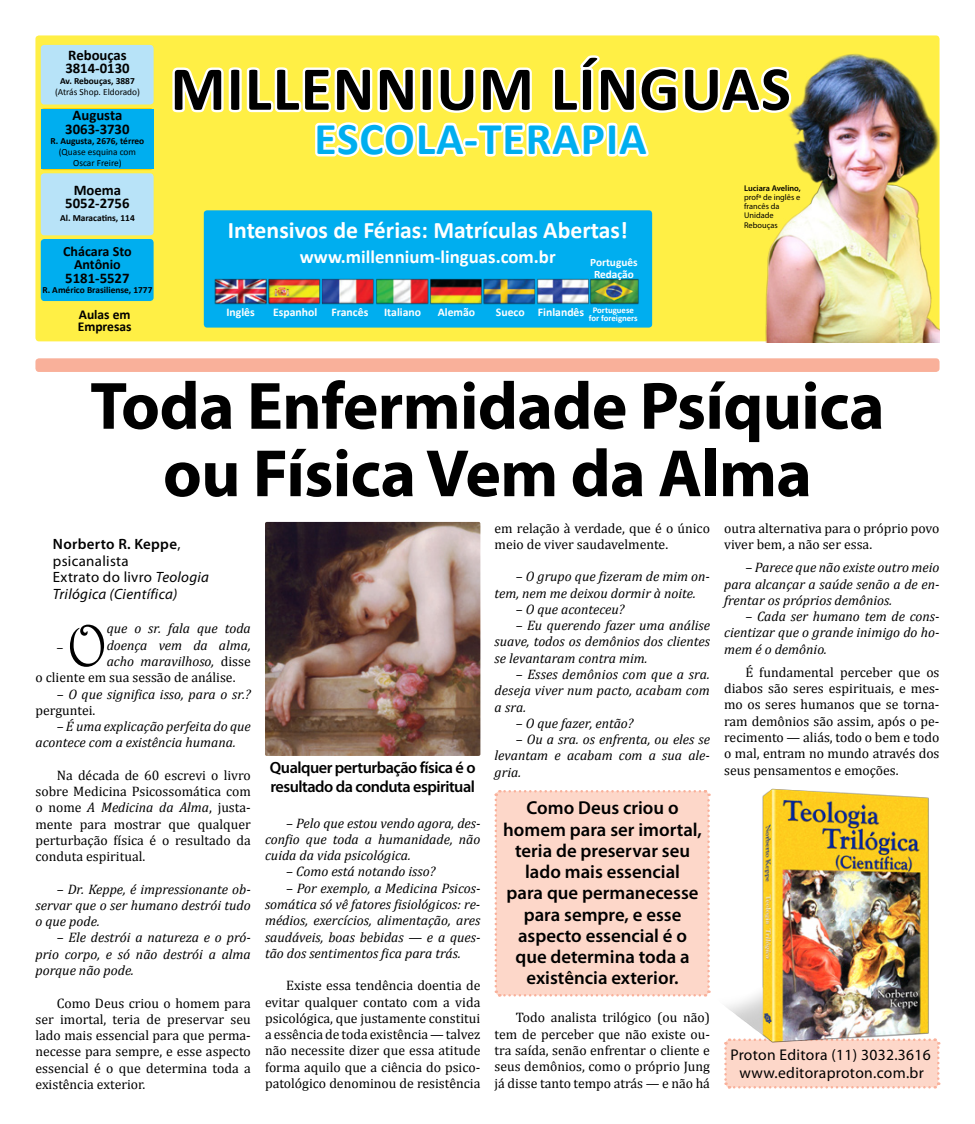
<style>
.page{position:relative;width:975px;height:1124px;background:#fff}
.page>*{position:absolute;margin:0;border:0;box-sizing:border-box;transform-origin:0 0}
.t1{font:700 67.38px/67.4px "Myriad Pro";letter-spacing:-.01em;color:#000;text-align:center}
.t2{font:700 63px "Calibri";letter-spacing:.02em;color:#000}
.t3{font:59.12px "Harrington";color:#000}
.t4{font:700 45.62px "Calibri";letter-spacing:.02em;color:#00aeef}
.t5{font:700 23.75px "Calibri";color:#fff}
.t6{font:600 18.75px/21.2px "Myriad Pro";color:#000;text-align:center}
.t7{font:700 18.75px "Calibri";color:#fff}
.t8{font:600 16.25px/18.8px "Myriad Pro";letter-spacing:-.03em;color:#000}
.t9{font:15.5px/18.2px "Myriad Pro";letter-spacing:.02em;color:#000;text-align:center}
.t10{font:italic 15px/16.5px "Myriad Pro";letter-spacing:.02em;color:#000}
.t11{font:700 14.75px/13.4px "Calibri";color:#000;text-align:center}
.t12{font:700 14px/13.4px "Calibri";color:#000;text-align:center}
.t13{font:13.75px/16.2px "Cambria";color:#000;text-align:justify}
.t14{font:italic 13.75px/16.2px "Cambria";color:#000;text-align:justify}
.t15{font:700 13.5px/12.1px "Calibri";color:#000}
.t16{font:700 11.75px "Calibri";color:#fff}
.t17{font:700 11.25px/11.2px "Calibri";color:#fff;text-align:center}
.t18{font:700 9.38px "Calibri";color:#000}
.t19{font:9.38px/10.8px "Calibri";color:#000;text-align:center}
.t20{font:700 8.75px/8.8px "Calibri";color:#fff;text-align:center}
.t21{font:8.38px/9.2px "Myriad Pro";color:#000}
.t22{font:600 8.38px "Myriad Pro";color:#000}
.s1{font-weight:600;font-style:normal}
.s2{font-style:normal}
.s3{font-style:italic}
</style>
<div class="page">
<div style="left:35px;top:35px;width:904px;height:306px;background:#ffef45;border-radius:4px"></div>
<svg style="left:724px;top:1038px;width:216px;height:51px;background:#fcd7c9"></svg>
<div style="left:494px;top:790px;width:217px;height:207px;background:#fdd7c9"></div>
<div style="left:204px;top:210px;width:448px;height:117px;background:#00aeef;border-radius:3px"></div>
<img style="left:214px;top:246px;width:439px;height:69px">
<div style="left:41px;top:45px;width:113px;height:59px;background:#b7e3f8;border-radius:4px"></div>
<div style="left:41px;top:108px;width:113px;height:62px;background:#00aeef;border-radius:4px"></div>
<div style="left:41px;top:173px;width:113px;height:62px;background:#b8e3f8;border-radius:4px"></div>
<div style="left:41px;top:239px;width:113px;height:62px;background:#00aeef;border-radius:4px"></div>
<div style="left:41px;top:109px;width:113px;height:59px;background:#00aeef"></div>
<svg style="left:172px;top:55px;width:583px;height:102px"></svg>
<div style="left:35px;top:358px;width:904px;height:14px;background:#f9b09a;border-radius:4px"></div>
<img style="left:265px;top:522px;width:215px;height:233px">
<img style="left:755px;top:54px;width:184px;height:288px">
<img style="left:724px;top:788px;width:208px;height:261px">
<p class="t11" style="left:65px;top:48px;width:66px;text-align:left">Rebouças<br>3814-0130</p>
<p class="t18" style="left:60px;top:75px;width:76px">Av. Rebouças, 3887</p>
<p class="t19" style="left:55px;top:86px;width:86px">(Atrás Shop. Eldorado)</p>
<p class="t11" style="left:65px;top:108px;width:66px">Augusta<br>3063-3730</p>
<p class="t18" style="left:50px;top:135px;width:95px">R. Augusta, 2676, térreo</p>
<p class="t19" style="left:59px;top:146px;width:79px">(Quase esquina com<br>Oscar Freire)</p>
<h2 class="t2" style="left:170px;top:50px;width:621px">MILLENNIUM LÍNGUAS</h2>
<h3 class="t4" style="left:314px;top:111px;width:334px">ESCOLA-TERAPIA</h3>
<p class="t11" style="left:65px;top:182px;width:66px">Moema<br>5052-2756</p>
<p class="t18" style="left:60px;top:212px;width:76px">Al. Maracatins, 114</p>
<h3 class="t5" style="left:228px;top:215px;width:401px">Intensivos de Férias: Matrículas Abertas!</h3>
<h3 class="t7" style="left:300px;top:245px;width:257px">www.millennium-linguas.com.br</h3>
<p class="t12" style="left:63px;top:244px;width:70px">Chácara Sto<br>Antônio</p>
<p class="t11" style="left:65px;top:270px;width:66px">5181-5527</p>
<p class="t18" style="left:42px;top:284px;width:112px">R. Américo Brasiliense, 1777</p>
<p class="t17" style="left:590px;top:256px;width:49px">Português<br>Redação</p>
<p class="t20" style="left:588px;top:305px;width:51px">Portuguese for foreigners</p>
<p class="t15" style="left:78px;top:308px;width:55px">Aulas em<br>Empresas</p>
<p class="t16" style="left:226px;top:305px;width:30px">Inglês</p>
<p class="t16" style="left:273px;top:305px;width:97px">Espanhol Francês</p>
<p class="t16" style="left:384px;top:305px;width:38px">Italiano</p>
<p class="t16" style="left:437px;top:305px;width:39px">Alemão</p>
<p class="t16" style="left:496px;top:305px;width:90px">Sueco Finlandês</p>
<p class="t22" style="left:744px;top:182px;width:58px">Luciara Avelino,</p>
<p class="t21" style="left:744px;top:192px;width:58px">profª de inglês e francês da<br>Unidade<br>Rebouças</p>
<h1 class="t1" style="left:90px;top:370px;width:796px">Toda Enfermidade Psíquica ou Física Vem da Alma</h1>
<p class="t10" style="left:53px;top:536px;width:157px"><span class="s1">Norberto R. Keppe</span><span class="s2">, psicanalista<br>Extrato do livro</span> Teologia<br>Trilógica (Científica)</p>
<h3 class="t3" style="left:67px;top:610px;width:41px">O</h3>
<p class="t14" style="left:107px;top:620px;width:146px">que o sr. fala que toda</p>
<p class="t14" style="left:107px;top:636px;width:146px">doença vem da alma,</p>
<p class="t14" style="left:107px;top:652px;width:146px">acho maravilhoso, <span class="s2">disse</span></p>
<p class="t13" style="left:35px;top:669px;width:201px">o cliente em sua sessão de análise.</p>
<p class="t14" style="left:57px;top:685px;width:195px">– O que significa isso, para o sr.?</p>
<p class="t13" style="left:35px;top:701px;width:61px">perguntei.</p>
<p class="t14" style="left:35px;top:717px;width:217px;text-indent:21px">– É uma explicação perfeita do que acontece com a existência humana.</p>
<p class="t13" style="left:35px;top:766px;width:217px;text-indent:21px">Na década de 60 escrevi o livro sobre Medicina Psicossomática com o nome <span class="s3">A Medicina da Alma</span>, justa&shy;mente para mostrar que qualquer perturbação física é o resultado da conduta espiritual.</p>
<p class="t14" style="left:35px;top:880px;width:217px;text-indent:21px">– Dr. Keppe, é impressionante ob&shy;servar que o ser humano destrói tudo o que pode.</p>
<p class="t14" style="left:35px;top:929px;width:217px;text-indent:21px">– Ele destrói a natureza e o pró&shy;prio corpo, e só não destrói a alma porque não pode.</p>
<p class="t13" style="left:35px;top:994px;width:217px;text-indent:21px">Como Deus criou o homem para ser imortal, teria de preservar seu lado mais essencial para que perma&shy;necesse para sempre, e esse aspecto essencial é o que determina toda a existência exterior.</p>
<p class="t14" style="left:57px;top:638px;width:8px">–</p>
<p class="t13" style="left:494px;top:519px;width:217px">em relação à verdade, que é o único meio de viver saudavelmente.</p>
<p class="t14" style="left:494px;top:568px;width:217px;text-indent:21px">– O grupo que fizeram de mim on&shy;tem, nem me deixou dormir à noite.</p>
<p class="t14" style="left:516px;top:600px;width:110px">– O que aconteceu?</p>
<p class="t14" style="left:494px;top:617px;width:217px;text-indent:21px">– Eu querendo fazer uma análise suave, todos os demônios dos clientes se levantaram contra mim.</p>
<p class="t14" style="left:494px;top:665px;width:217px;text-indent:21px">– Esses demônios com que a sra. deseja viver num pacto, acabam com a sra.</p>
<p class="t14" style="left:516px;top:714px;width:119px">– O que fazer, então?</p>
<p class="t14" style="left:494px;top:730px;width:217px;text-align:right">– Ou a sra. os enfrenta, ou eles se levantam e acabam com a sua ale-</p>
<p class="t8" style="left:270px;top:757px;width:253px">Qualquer perturbação física é o <sub>gria. </sub>resultado da conduta espiritual</p>
<p class="t14" style="left:265px;top:814px;width:217px;text-indent:21px">– Pelo que estou vendo agora, des&shy;confio que toda a humanidade, não cuida da vida psicológica.</p>
<p class="t14" style="left:286px;top:863px;width:150px">– Como está notando isso?</p>
<p class="t14" style="left:265px;top:879px;width:217px;text-indent:21px">– Por exemplo, a Medicina Psicos&shy;somática só vê fatores fisiológicos: re&shy;médios, exercícios, alimentação, ares saudáveis, boas bebidas — e a ques&shy;tão dos sentimentos fica para trás.</p>
<p class="t13" style="left:265px;top:977px;width:217px;text-indent:21px">Existe essa tendência doentia de evitar qualquer contato com a vida psicológica, que justamente constitui a essência de toda existência — talvez não necessite dizer que essa atitude forma aquilo que a ciência do psico&shy;patológico denominou de resistência</p>
<h3 class="t6" style="left:503px;top:796px;width:200px">Como Deus criou o homem para ser imortal, teria de preservar seu lado mais essencial<br>para que permanecesse para sempre, e esse aspecto essencial é o que determina toda a existência exterior.</h3>
<p class="t13" style="left:494px;top:1009px;width:217px;text-indent:21px">Todo analista trilógico (ou não) tem de perceber que não existe ou&shy;tra saída, senão enfrentar o cliente e seus demônios, como o próprio Jung já disse tanto tempo atrás — e não há</p>
<p class="t13" style="left:724px;top:519px;width:217px">outra alternativa para o próprio povo viver bem, a não ser essa.</p>
<p class="t14" style="left:724px;top:559px;width:217px;text-indent:21px">– Parece que não existe outro meio para alcançar a saúde senão a de en&shy;frentar os próprios demônios.</p>
<p class="t14" style="left:724px;top:608px;width:217px;text-indent:21px">– Cada ser humano tem de cons&shy;cientizar que o grande inimigo do ho&shy;mem é o demônio.</p>
<p class="t13" style="left:724px;top:664px;width:217px;text-indent:21px">É fundamental perceber que os diabos são seres espirituais, e mes&shy;mo os seres humanos que se torna&shy;ram demônios são assim, após o pe&shy;recimento — aliás, todo o bem e todo o mal, entram no mundo através dos seus pensamentos e emoções.</p>
<p class="t9" style="left:730px;top:1044px;width:202px">Proton Editora (11) 3032.3616 www.editoraproton.com.br</p>
</div>
